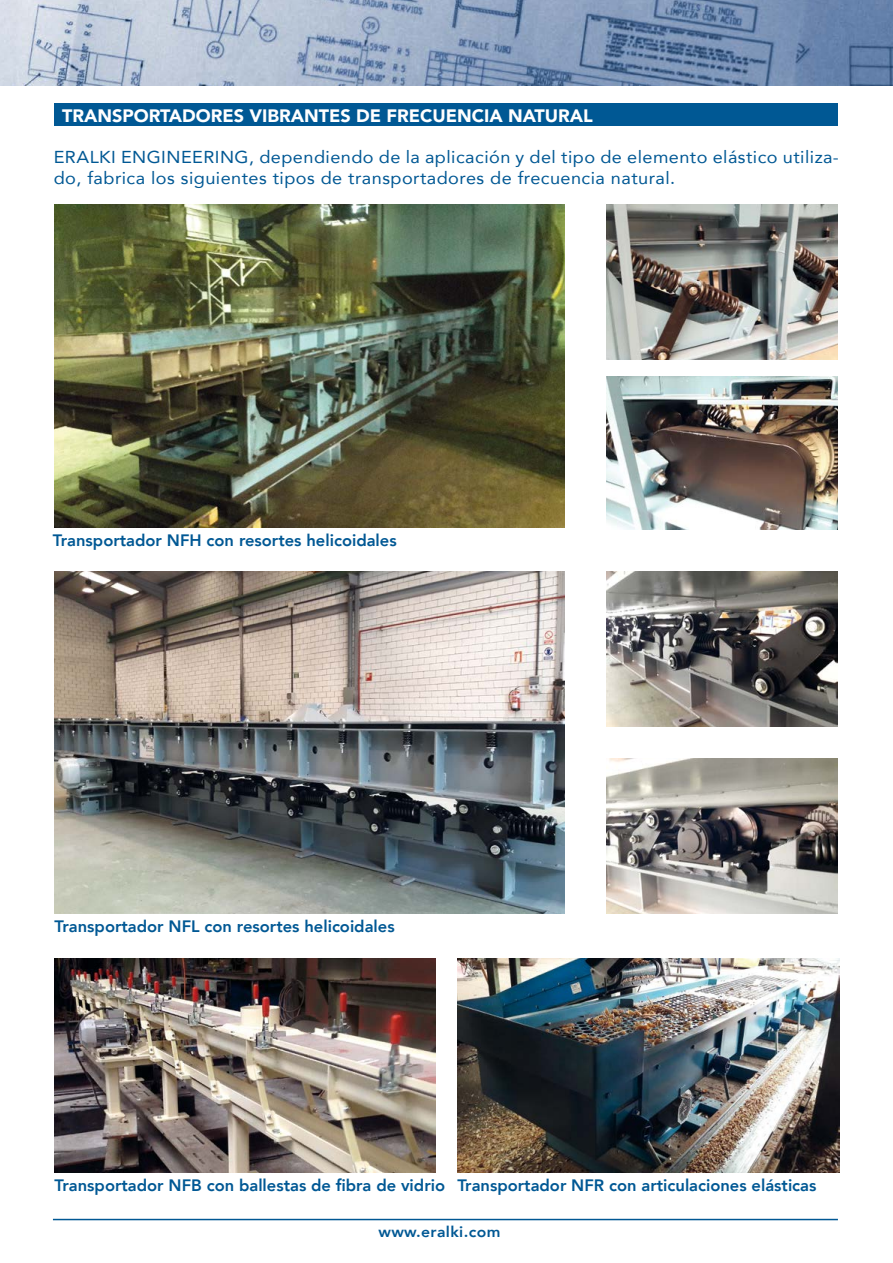
<style>
.page{position:relative;width:893px;height:1263px;background:#fff}
.page>*{position:absolute;margin:0;border:0;box-sizing:border-box;transform-origin:0 0}
.t1{font:900 18px "Avenir";color:#fff}
.t2{font:17.25px/20.7px "Avenir";letter-spacing:.025em;color:#005894;scale:1.05 1}
.t3{font:800 16.5px "Avenir";color:#005894}
.t4{font:800 15px "Avenir";letter-spacing:.025em;color:#005894;scale:1.05 1}
</style>
<div class="page">
<img style="left:0;top:0;width:893px;height:85px">
<img style="left:54px;top:572px;width:510px;height:341px">
<img style="left:54px;top:205px;width:510px;height:323px">
<img style="left:54px;top:959px;width:382px;height:214px">
<img style="left:457px;top:959px;width:382px;height:214px">
<img style="left:607px;top:205px;width:231px;height:154px">
<img style="left:607px;top:572px;width:231px;height:154px">
<img style="left:607px;top:376px;width:231px;height:154px">
<img style="left:607px;top:759px;width:231px;height:154px">
<div style="left:55px;top:103px;width:783px;height:22px;background:#005894"></div>
<hr style="left:53px;top:1219px;width:785px;height:1px;background:#005894">
<p class="t1" style="left:62px;top:106px;width:532px">TRANSPORTADORES VIBRANTES DE FRECUENCIA NATURAL</p>
<p class="t2" style="left:54px;top:148px;width:749px">ERALKI ENGINEERING, dependiendo de la aplicación y del tipo de elemento elástico utiliza&shy;do, fabrica los siguientes tipos de transportadores de frecuencia natural.</p>
<p class="t3" style="left:53px;top:534px;width:345px">Transportador NFH con resortes helicoidales</p>
<p class="t3" style="left:55px;top:919px;width:342px">Transportador NFL con resortes helicoidales</p>
<p class="t3" style="left:55px;top:1173px;width:763px">Transportador NFB con ballestas de fibra de vidrio Transportador NFR con articulaciones elásticas</p>
<p class="t4" style="left:378px;top:1225px;width:118px">www.eralki.com</p>
</div>
